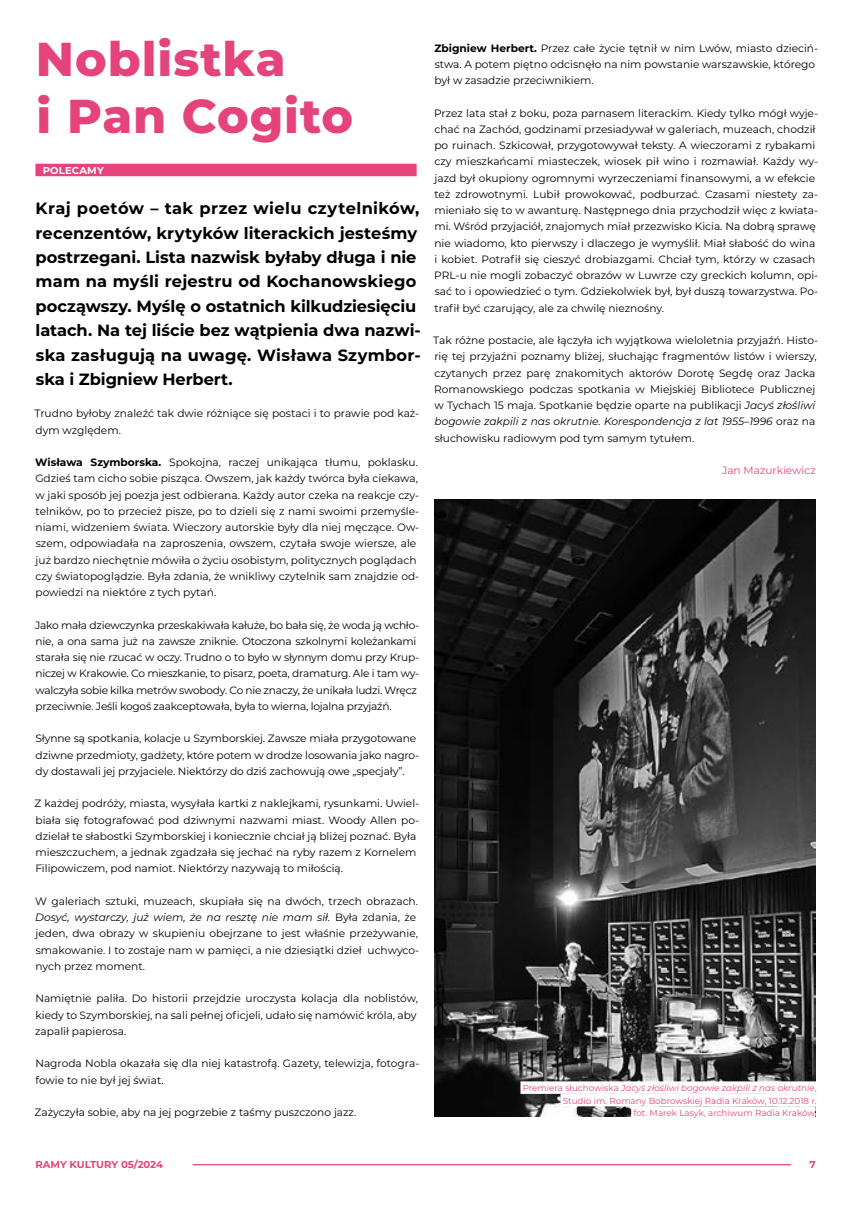
<style>
.page{position:relative;width:851px;height:1205px;background:#fff}
.page>*{position:absolute;margin:0;border:0;box-sizing:border-box;transform-origin:0 0}
.t1{font:800 47.5px/56.9px "Montserrat";letter-spacing:.02em;color:#e4437b}
.t2{font:700 16.25px/24.4px "Montserrat";color:#000}
.t3{font:10.62px/16.2px "Montserrat";color:#000}
.t4{font:10.62px/16.2px "Montserrat";letter-spacing:-.02em;color:#000}
.t5{font:10.62px "Montserrat";color:#e4437b}
.t6{font:700 10px "Montserrat";color:#e4437b}
.t7{font:700 10px "Montserrat";letter-spacing:.02em;color:#fff}
.t8{font:8.75px/12.5px "Montserrat";color:#e4437b;text-align:right}
.s1{font-weight:700}
.s2{font-style:italic}
</style>
<div class="page">
<hr style="left:193px;top:1164px;width:598px;height:1px;background:#e4437b">
<div style="left:35px;top:164px;width:381px;height:12px;background:#e4437b"></div>
<img style="left:434px;top:500px;width:381px;height:616px">
<div style="left:520px;top:1081px;width:296px;height:13px;background:#fff"></div>
<div style="left:560px;top:1094px;width:256px;height:12px;background:#fff"></div>
<div style="left:631px;top:1106px;width:184px;height:13px;background:#fff"></div>
<h1 class="t1" style="left:36px;top:28px;width:319px">Noblistka<br>i Pan Cogito</h1>
<p class="t7" style="left:43px;top:163px;width:62px">POLECAMY</p>
<p class="t2" style="left:35px;top:195px;width:387px">Kraj poetów – tak przez wielu czytelników, recenzentów, krytyków literackich jesteśmy postrzegani. Lista nazwisk byłaby długa i nie mam na myśli rejestru od Kochanowskiego począwszy. Myślę o ostatnich kilkudziesięciu latach. Na tej liście bez wątpienia dwa nazwi&shy;ska zasługują na uwagę. Wisława Szymbor&shy;ska i Zbigniew Herbert.</p>
<p class="t3" style="left:34px;top:405px;width:386px">Trudno byłoby znaleźć tak dwie różniące się postaci i to prawie pod każ&shy;dym względem.</p>
<p class="t3" style="left:35px;top:454px;width:385px"><span class="s1">Wisława Szymborska.</span> Spokojna, raczej unikająca tłumu, poklasku.<br>Gdzieś tam cicho sobie pisząca. Owszem, jak każdy twórca była ciekawa, w jaki sposób jej poezja jest odbierana. Każdy autor czeka na reakcje czy&shy;telników, po to przecież pisze, po to dzieli się z nami swoimi przemyśle&shy;niami, widzeniem świata. Wieczory autorskie były dla niej męczące. Ow&shy;szem, odpowiadała na zaproszenia, owszem, czytała swoje wiersze, ale już bardzo niechętnie mówiła o życiu osobistym, politycznych poglądach czy światopoglądzie. Była zdania, że wnikliwy czytelnik sam znajdzie od&shy;powiedzi na niektóre z tych pytań.</p>
<p class="t4" style="left:35px;top:616px;width:386px">Jako mała dziewczynka przeskakiwała kałuże, bo bała się, że woda ją wchło&shy;nie, a ona sama już na zawsze zniknie. Otoczona szkolnymi koleżankami starała się nie rzucać w oczy. Trudno o to było w słynnym domu przy Krup&shy;niczej w Krakowie. Co mieszkanie, to pisarz, poeta, dramaturg. Ale i tam wy&shy;walczyła sobie kilka metrów swobody. Co nie znaczy, że unikała ludzi. Wręcz przeciwnie. Jeśli kogoś zaakceptowała, była to wierna, lojalna przyjaźń.</p>
<p class="t3" style="left:35px;top:730px;width:385px">Słynne są spotkania, kolacje u Szymborskiej. Zawsze miała przygotowane dziwne przedmioty, gadżety, które potem w drodze losowania jako nagro&shy;dy dostawali jej przyjaciele. Niektórzy do dziś zachowują owe „specjały”.</p>
<p class="t3" style="left:35px;top:795px;width:386px">Z każdej podróży, miasta, wysyłała kartki z naklejkami, rysunkami. Uwiel&shy;biała się fotografować pod dziwnymi nazwami miast. Woody Allen po&shy;dzielał te słabostki Szymborskiej i koniecznie chciał ją bliżej poznać. Była mieszczuchem, a jednak zgadzała się jechać na ryby razem z Kornelem Filipowiczem, pod namiot. Niektórzy nazywają to miłością.</p>
<p class="t3" style="left:35px;top:892px;width:385px">W galeriach sztuki, muzeach, skupiała się na dwóch, trzech obrazach.<br><span class="s2">Dosyć, wystarczy, już wiem, że na resztę nie mam sił.</span> Była zdania, że jeden, dwa obrazy w skupieniu obejrzane to jest właśnie przeżywanie, smakowanie. I to zostaje nam w pamięci, a nie dziesiątki dzieł uchwyco&shy;nych przez moment.</p>
<p class="t3" style="left:35px;top:990px;width:384px">Namiętnie paliła. Do historii przejdzie uroczysta kolacja dla noblistów, kiedy to Szymborskiej, na sali pełnej oficjeli, udało się namówić króla, aby zapalił papierosa.</p>
<p class="t3" style="left:35px;top:1055px;width:385px">Nagroda Nobla okazała się dla niej katastrofą. Gazety, telewizja, fotogra&shy;fowie to nie był jej świat.</p>
<p class="t3" style="left:35px;top:1104px;width:323px">Zażyczyła sobie, aby na jej pogrzebie z taśmy puszczono jazz.</p>
<p class="t3" style="left:434px;top:39px;width:385px"><span class="s1">Zbigniew Herbert.</span> Przez całe życie tętnił w nim Lwów, miasto dzieciń&shy;stwa. A potem piętno odcisnęło na nim powstanie warszawskie, którego był w zasadzie przeciwnikiem.</p>
<p class="t3" style="left:434px;top:104px;width:385px">Przez lata stał z boku, poza parnasem literackim. Kiedy tylko mógł wyje&shy;chać na Zachód, godzinami przesiadywał w galeriach, muzeach, chodził po ruinach. Szkicował, przygotowywał teksty. A wieczorami z rybakami czy mieszkańcami miasteczek, wiosek pił wino i rozmawiał. Każdy wy&shy;jazd był okupiony ogromnymi wyrzeczeniami finansowymi, a w efekcie też zdrowotnymi. Lubił prowokować, podburzać. Czasami niestety za&shy;mieniało się to w awanturę. Następnego dnia przychodził więc z kwiata&shy;mi. Wśród przyjaciół, znajomych miał przezwisko Kicia. Na dobrą sprawę nie wiadomo, kto pierwszy i dlaczego je wymyślił. Miał słabość do wina i kobiet. Potrafił się cieszyć drobiazgami. Chciał tym, którzy w czasach PRL-u nie mogli zobaczyć obrazów w Luwrze czy greckich kolumn, opi&shy;sać to i opowiedzieć o tym. Gdziekolwiek był, był duszą towarzystwa. Po&shy;trafił być czarujący, ale za chwilę nieznośny.</p>
<p class="t3" style="left:433px;top:332px;width:386px">Tak różne postacie, ale łączyła ich wyjątkowa wieloletnia przyjaźń. Histo&shy;rię tej przyjaźni poznamy bliżej, słuchając fragmentów listów i wierszy, czytanych przez parę znakomitych aktorów Dorotę Segdę oraz Jacka Romanowskiego podczas spotkania w Miejskiej Bibliotece Publicznej w Tychach 15 maja. Spotkanie będzie oparte na publikacji <span class="s2">Jacyś złośliwi bogowie zakpili z nas okrutnie. Korespondencja z lat 1955–1996</span> oraz na słuchowisku radiowym pod tym samym tytułem.</p>
<p class="t5" style="left:722px;top:463px;width:95px">Jan Mazurkiewicz</p>
<p class="t8" style="left:522px;top:1081px;width:295px">Premiera słuchowiska <span class="s2">Jacyś złośliwi bogowie zakpili z nas okrutnie</span>,<br>Studio im. Romany Bobrowskiej Radia Kraków, 10.12.2018 r.<br>fot. Marek Lasyk, archiwum Radia Kraków</p>
<p class="t6" style="left:35px;top:1157px;width:129px">RAMY KULTURY 05/2024</p>
<p class="t6" style="left:809px;top:1157px;width:8px">7</p>
</div>
